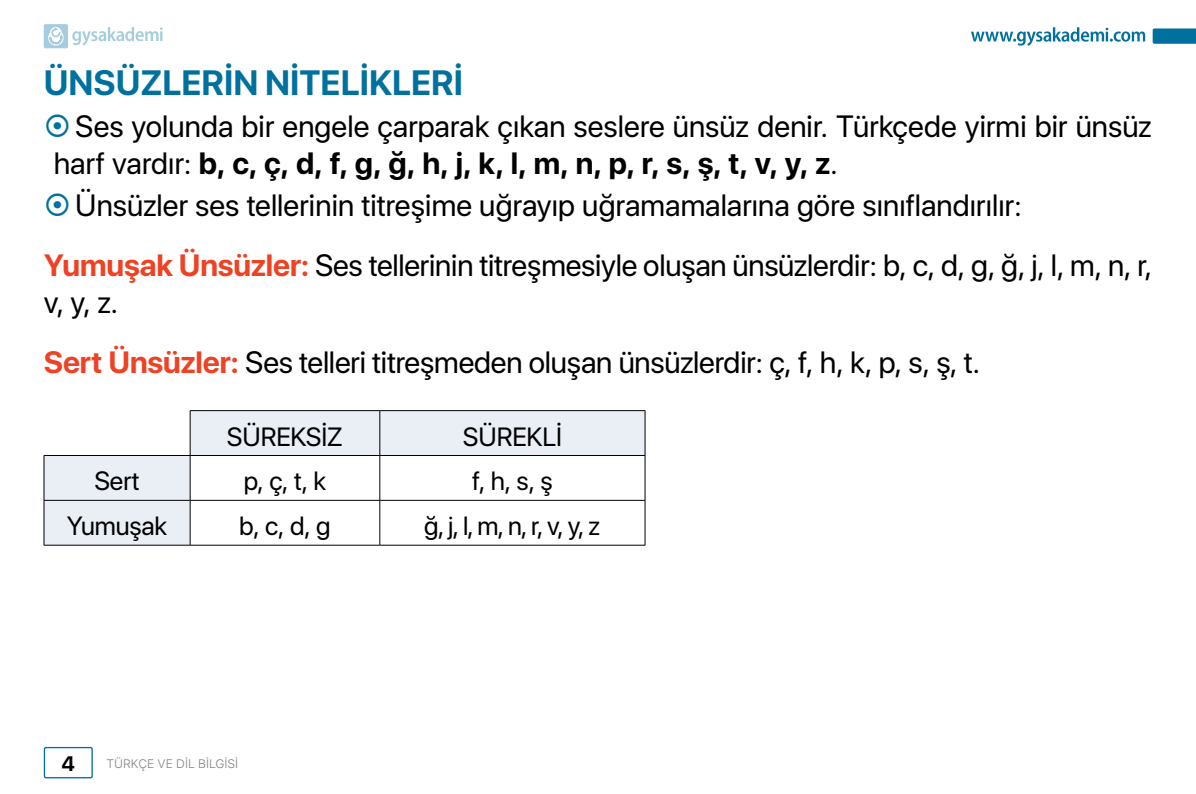
<style>
.page{position:relative;width:1196px;height:794px;background:#fff}
.page>*{position:absolute;margin:0;border:0;box-sizing:border-box;transform-origin:0 0}
.t1{font:700 35px "SF Pro Display";color:#00719e}
.t2{font:30.62px/59.9px "SF Pro Display";color:#000}
.t3{font:26.25px "SF Pro Display";letter-spacing:-.005em;color:#000}
.t4{font:700 20.82px "SF Pro Display";color:#000}
.t5{font:300 12.25px "SF Pro Text";color:#808080}
.s1{font-weight:700}
.s2{font-weight:700;color:#ef4123}
</style>
<div class="page">
<svg style="left:45px;top:410px;width:599px;height:135px"></svg>
<hr style="left:190px;top:410px;width:190px;height:1px;background:#000">
<hr style="left:190px;top:411px;width:1px;height:44px;background:#000">
<hr style="left:380px;top:410px;width:265px;height:1px;background:#000">
<hr style="left:379px;top:411px;width:1px;height:44px;background:#000">
<hr style="left:644px;top:411px;width:1px;height:44px;background:#000">
<hr style="left:44px;top:455px;width:146px;height:1px;background:#000">
<hr style="left:44px;top:456px;width:1px;height:44px;background:#000">
<hr style="left:190px;top:455px;width:190px;height:1px;background:#000">
<hr style="left:190px;top:456px;width:1px;height:44px;background:#000">
<hr style="left:380px;top:455px;width:265px;height:1px;background:#000">
<hr style="left:379px;top:456px;width:1px;height:44px;background:#000">
<hr style="left:644px;top:456px;width:1px;height:44px;background:#000">
<hr style="left:44px;top:500px;width:146px;height:1px;background:#000">
<hr style="left:44px;top:500px;width:1px;height:45px;background:#000">
<hr style="left:190px;top:500px;width:190px;height:1px;background:#000">
<hr style="left:190px;top:500px;width:1px;height:45px;background:#000">
<hr style="left:380px;top:500px;width:265px;height:1px;background:#000">
<hr style="left:379px;top:500px;width:1px;height:45px;background:#000">
<hr style="left:644px;top:500px;width:1px;height:45px;background:#000">
<hr style="left:44px;top:545px;width:146px;height:1px;background:#000">
<hr style="left:190px;top:545px;width:190px;height:1px;background:#000">
<hr style="left:380px;top:545px;width:265px;height:1px;background:#000">
<div style="left:44px;top:747px;width:49px;height:31px;border:1px solid #00719e;border-radius:2px"></div>
<svg style="left:971px;top:27px;width:173px;height:19px"></svg>
<svg style="left:1152px;top:28px;width:43px;height:16px"></svg>
<svg style="left:44px;top:24px;width:119px;height:24px"></svg>
<p class="t1" style="left:44px;top:63px;width:420px">ÜNSÜZLERİN NİTELİKLERİ</p>
<p class="t2" style="left:54px;top:107px;width:1099px;line-height:37.6px;text-indent:22px">Ses yolunda bir engele çarparak çıkan seslere ünsüz denir. Türkçede yirmi bir ünsüz harf vardır: <span class="s1">b, c, ç, d, f, g, ğ, h, j, k, l, m, n, p, r, s, ş, t, v, y, z</span>.</p>
<p class="t2" style="left:44px;top:175px;width:1109px;text-indent:32px">Ünsüzler ses tellerinin titreşime uğrayıp uğramamalarına göre sınıflandırılır:<br><span class="s2">Yumuşak Ünsüzler:</span> Ses tellerinin titreşmesiyle oluşan ünsüzlerdir: b, c, d, g, ğ, j, l, m, n, r,</p>
<p class="t2" style="left:44px;top:272px;width:937px">v, y, z.<br><span class="s2">Sert Ünsüzler:</span> Ses telleri titreşmeden oluşan ünsüzlerdir: ç, f, h, k, p, s, ş, t.</p>
<p class="t3" style="left:227px;top:416px;width:117px">SÜREKSİZ</p>
<p class="t3" style="left:463px;top:416px;width:100px">SÜREKLİ</p>
<p class="t3" style="left:94px;top:461px;width:47px">Sert</p>
<p class="t3" style="left:244px;top:461px;width:84px">p, ç, t, k</p>
<p class="t3" style="left:472px;top:461px;width:82px">f, h, s, ş</p>
<p class="t3" style="left:67px;top:505px;width:102px">Yumuşak</p>
<p class="t3" style="left:239px;top:505px;width:93px">b, c, d, g</p>
<p class="t3" style="left:424px;top:505px;width:178px">ğ, j, l, m, n, r, v, y, z</p>
<p class="t4" style="left:62px;top:751px;width:15px">4</p>
<p class="t5" style="left:106px;top:755px;width:133px">TÜRKÇE VE DİL BİLGİSİ</p>
</div>
